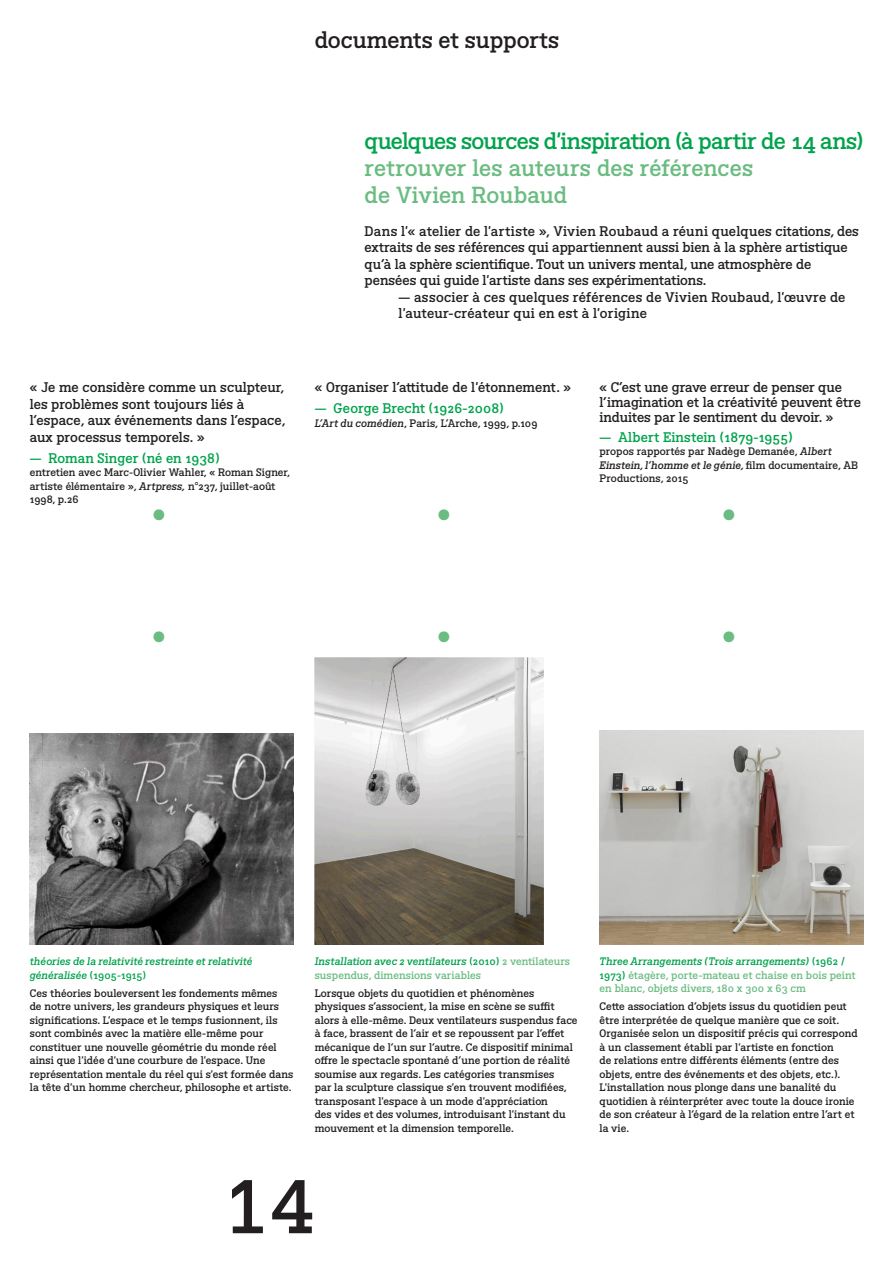
<style>
.page{position:relative;width:893px;height:1263px;background:#fff}
.page>*{position:absolute;margin:0;border:0;box-sizing:border-box;transform-origin:0 0}
.t1{font:75px "BVHCCCOD Titrage";color:#231f20}
.t2{font:40.5px "BVHCCCOD";color:#6abc81}
._04_Soustitres_12_14{font:22.5px "BVHCCCOD";color:#6abc81}
._03_Chapeaux_15_18pt{font:22.5px "BVHCCCOD";letter-spacing:-.03em;color:#00a34c}
.t3{font:22.5px "BVHCCCOD";color:#231f20}
._04_Soustitres_12_14-2{font:13.5px/16.5px "BVHCCCOD";color:#231f20}
._04_Soustitres_12_14-3{font:13.5px/16.5px "BVHCCCOD";letter-spacing:.02em;color:#231f20}
.t4{font:13.5px "BVHCCCOD";letter-spacing:.01em;color:#00a34c}
._07_Légendes_7_9pt{font:10.5px/13.5px "BVHCCCOD";letter-spacing:.005em;color:#211d1e}
.t5{font:10.5px/13.5px "BVHCCCOD";letter-spacing:.005em;color:#231f20}
._07_Légendes_7_9pt-2{font:10.5px/13.5px "BVHCCCOD";letter-spacing:.01em;color:#6abc81}
._07_Légendes_7_9pt-3{font:italic 10.5px/13.5px "BVHCCCOD";color:#00a34c}
.s1{font-style:italic}
.s2{font-style:normal}
.s3{font-style:italic;color:#00a34c}
.s4{color:#00a34c}
</style>
<div class="page">
<img style="left:30px;top:734px;width:263px;height:211px">
<img style="left:600px;top:731px;width:263px;height:214px">
<img style="left:315px;top:658px;width:228px;height:287px">
<h3 class="t3" style="left:315px;top:25px;width:246px">documents et supports</h3>
<p class="_04_Soustitres_12_14-2" style="left:30px;top:380px;width:257px">« Je me considère comme un sculpteur, les problèmes sont toujours liés à l’espace, aux événements dans l’espace, aux processus temporels. »</p>
<p class="t4" style="left:30px;top:449px;width:191px">— Roman Singer (né en 1938)</p>
<p class="t5" style="left:30px;top:466px;width:262px">entretien avec Marc-Olivier Wahler, « Roman Signer, artiste élémentaire », <span class="s1">Artpress,</span> n°237, juillet-août<br>1998, p.26</p>
<p class="t2" style="left:151px;top:484px;width:18px">•</p>
<p class="_03_Chapeaux_15_18pt" style="left:365px;top:126px;width:500px">quelques sources d'inspiration (à partir de 14 ans)</p>
<p class="_04_Soustitres_12_14" style="left:365px;top:153px;width:390px">retrouver les auteurs des références</p>
<p class="_04_Soustitres_12_14" style="left:365px;top:180px;width:204px">de Vivien Roubaud</p>
<p class="_04_Soustitres_12_14-2" style="left:365px;top:223px;width:496px">Dans l'« atelier de l'artiste », Vivien Roubaud a réuni quelques citations, des extraits de ses références qui appartiennent aussi bien à la sphère artistique qu’à la sphère scientifique. Tout un univers mental, une atmosphère de pensées qui guide l'artiste dans ses expérimentations.</p>
<p class="_04_Soustitres_12_14-3" style="left:399px;top:289px;width:448px">— associer à ces quelques références de Vivien Roubaud, l'œuvre de l'auteur-créateur qui en est à l'origine</p>
<p class="_04_Soustitres_12_14-2" style="left:315px;top:380px;width:258px">« Organiser l’attitude de l'étonnement. »</p>
<p class="t4" style="left:315px;top:400px;width:191px">— George Brecht (1926-2008)</p>
<p class="t5" style="left:315px;top:417px;width:224px"><span class="s1">L’Art du comédien</span>, Paris, L’Arche, 1999, p.109</p>
<p class="_04_Soustitres_12_14-2" style="left:600px;top:381px;width:263px;line-height:15px">« C’est une grave erreur de penser que l’imagination et la créativité peuvent être induites par le sentiment du devoir. »</p>
<p class="t4" style="left:600px;top:428px;width:195px">— Albert Einstein (1879-1955)</p>
<p class="t5" style="left:600px;top:445px;width:260px">propos rapportés par Nadège Demanée, <span class="s1">Albert<br>Einstein, l’homme et le génie,</span> film documentaire, AB<br>Productions, 2015</p>
<p class="t2" style="left:436px;top:484px;width:18px">•</p>
<p class="t2" style="left:721px;top:484px;width:18px">•</p>
<p class="t2" style="left:151px;top:606px;width:18px">•</p>
<p class="t2" style="left:436px;top:606px;width:18px">•</p>
<p class="t2" style="left:721px;top:606px;width:18px">•</p>
<p class="_07_Légendes_7_9pt-3" style="left:30px;top:954px;width:224px">théories de la relativité restreinte et relativité généralisée <span class="s2">(1905-1915)</span></p>
<p class="_07_Légendes_7_9pt" style="left:30px;top:987px;width:265px">Ces théories bouleversent les fondements mêmes<br>de notre univers, les grandeurs physiques et leurs significations. L'espace et le temps fusionnent, ils sont combinés avec la matière elle-même pour constituer une nouvelle géométrie du monde réel ainsi que l'idée d'une courbure de l'espace. Une représentation mentale du réel qui s'est formée dans la tête d'un homme chercheur, philosophe et artiste.</p>
<p class="_07_Légendes_7_9pt-2" style="left:315px;top:955px;width:257px"><span class="s3">Installation avec 2 ventilateurs</span> <span class="s4">(2010)</span> 2 ventilateurs suspendus, dimensions variables</p>
<p class="_07_Légendes_7_9pt" style="left:315px;top:987px;width:264px">Lorsque objets du quotidien et phénomènes physiques s’associent, la mise en scène se suffit alors à elle-même. Deux ventilateurs suspendus face à face, brassent de l’air et se repoussent par l’effet mécanique de l’un sur l’autre. Ce dispositif minimal offre le spectacle spontané d’une portion de réalité soumise aux regards. Les catégories transmises<br>par la sculpture classique s'en trouvent modifiées, transposant l'espace à un mode d'appréciation<br>des vides et des volumes, introduisant l'instant du mouvement et la dimension temporelle.</p>
<p class="_07_Légendes_7_9pt-2" style="left:600px;top:955px;width:257px"><span class="s3">Three Arrangements (Trois arrangements)</span> <span class="s4">(1962 /<br>1973)</span> étagère, porte-mateau et chaise en bois peint en blanc, objets divers, 180 x 300 x 63 cm</p>
<p class="_07_Légendes_7_9pt" style="left:600px;top:1000px;width:260px">Cette association d’objets issus du quotidien peut être interprétée de quelque manière que ce soit.<br>Organisée selon un dispositif précis qui correspond à un classement établi par l'artiste en fonction<br>de relations entre différents éléments (entre des objets, entre des événements et des objets, etc.).<br>L'installation nous plonge dans une banalité du quotidien à réinterpréter avec toute la douce ironie de son créateur à l’égard de la relation entre l’art et la vie.</p>
<h1 class="t1" style="left:225px;top:1157px;width:91px">14</h1>
</div>
